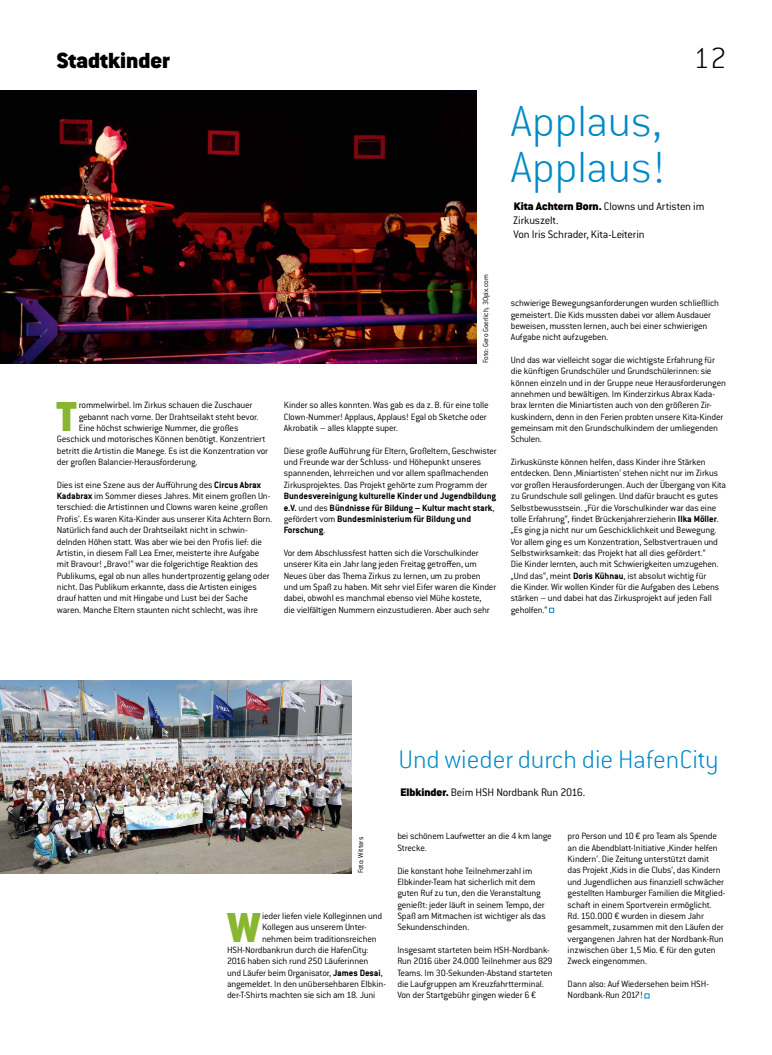
<style>
.page{position:relative;width:772px;height:1055px;background:#fff}
.page>*{position:absolute;margin:0;border:0;box-sizing:border-box;transform-origin:0 0}
.t1{font:300 expanded 48px/45.4px "Conduit For Elbkinder";color:#018ac6}
.t2{font:900 45.9px "Conduit For Elbkinder";color:#88b631}
.t3{font:300 expanded 32px "Conduit For Elbkinder";color:#000}
.t4{font:300 expanded 28px "Conduit For Elbkinder";color:#018ac6}
.t5{font:900 24px "Conduit For Elbkinder";color:#000}
.t6{font:300 12px/14px "Conduit For Elbkinder";letter-spacing:-.015em;color:#000}
.t7{font:300 10px/11.3px "Conduit For Elbkinder";letter-spacing:-.015em;color:#000}
.t8{font:700 10px/11.3px "Conduit For Elbkinder";color:#000}
.t9{font:300 8px "Conduit For Elbkinder";letter-spacing:-.015em;color:#000}
.s1{font-weight:700}
.s2{font-weight:300}
.s3{font-weight:900}
</style>
<div class="page">
<img style="left:0;top:91px;width:476px;height:272px">
<svg style="left:549px;top:608px;width:4px;height:4px"></svg>
<img style="left:0;top:680px;width:351px;height:193px">
<svg style="left:644px;top:993px;width:4px;height:5px"></svg>
<h3 class="t5" style="left:57px;top:46px;width:115px">Stadtkinder</h3>
<h3 class="t3" style="left:693px;top:41px;width:34px">12</h3>
<p class="t9" style="left:481px;top:363px;width:90px;rotate:-90deg">Foto: Gero Goerlich, 30pix.com</p>
<h2 class="t2" style="left:57px;top:388px;width:22px">T</h2>
<p class="t7" style="left:79px;top:400px;width:175px">rommelwirbel. Im Zirkus schauen die Zuschauer</p>
<p class="t7" style="left:79px;top:411px;width:181px">gebannt nach vorne. Der Drahtseilakt steht bevor.</p>
<p class="t7" style="left:79px;top:422px;width:161px">Eine höchst schwierige Nummer, die großes</p>
<p class="t7" style="left:57px;top:434px;width:210px">Geschick und motorisches Können benötigt. Konzentriert</p>
<p class="t7" style="left:57px;top:445px;width:213px">betritt die Artistin die Manege. Es ist die Konzentration vor</p>
<p class="t7" style="left:57px;top:456px;width:142px">der großen Balancier-Herausforderung.</p>
<p class="t7" style="left:57px;top:479px;width:217px">Dies ist eine Szene aus der Aufführung des <span class="s1">Circus Abrax Kadabrax</span> im Sommer dieses Jahres. Mit einem großen Un&shy;terschied: die Artistinnen und Clowns waren keine ‚großen Profis‘. Es waren Kita-Kinder aus unserer Kita Achtern Born.<br>Natürlich fand auch der Drahtseilakt nicht in schwin&shy;delnden Höhen statt. Was aber wie bei den Profis lief: die Artistin, in diesem Fall Lea Emer, meisterte ihre Aufgabe mit Bravour! „Bravo!“ war die folgerichtige Reaktion des Publikums, egal ob nun alles hundertprozentig gelang oder nicht. Das Publikum erkannte, dass die Artisten einiges drauf hatten und mit Hingabe und Lust bei der Sache waren. Manche Eltern staunten nicht schlecht, was ihre</p>
<p class="t7" style="left:283px;top:400px;width:206px">Kinder so alles konnten. Was gab es da z.B. für eine tolle<br>Clown-Nummer! Applaus, Applaus! Egal ob Sketche oder<br>Akrobatik – alles klappte super.</p>
<p class="t7" style="left:283px;top:445px;width:214px">Diese große Aufführung für Eltern, Großeltern, Geschwister und Freunde war der Schluss- und Höhepunkt unseres spannenden, lehrreichen und vor allem spaßmachenden Zirkusprojektes. Das Projekt gehörte zum Programm der</p>
<p class="t8" style="left:283px;top:490px;width:214px">Bundesvereinigung kulturelle Kinder und Jugendbildung e.V. <span class="s2">und des</span> Bündnisse für Bildung – Kultur macht stark<span class="s2">, gefördert vom</span> Bundesministerium für Bildung und Forschung<span class="s2">.</span></p>
<p class="t7" style="left:283px;top:547px;width:214px">Vor dem Abschlussfest hatten sich die Vorschulkinder unserer Kita ein Jahr lang jeden Freitag getroffen, um Neues über das Thema Zirkus zu lernen, um zu proben und um Spaß zu haben. Mit sehr viel Eifer waren die Kinder dabei, obwohl es manchmal ebenso viel Mühe kostete,<br>die vielfältigen Nummern einzustudieren. Aber auch sehr</p>
<h1 class="t1" style="left:510px;top:99px;width:157px">Applaus,<br>Applaus!</h1>
<p class="t6" style="left:513px;top:199px;width:193px"><span class="s3">Kita Achtern Born.</span> Clowns und Artisten im<br>Zirkuszelt.<br>Von Iris Schrader, Kita-Leiterin</p>
<p class="t7" style="left:510px;top:297px;width:209px">schwierige Bewegungsanforderungen wurden schließlich gemeistert. Die Kids mussten dabei vor allem Ausdauer beweisen, mussten lernen, auch bei einer schwierigen Aufgabe nicht aufzugeben.</p>
<p class="t7" style="left:510px;top:354px;width:216px">Und das war vielleicht sogar die wichtigste Erfahrung für die künftigen Grundschüler und Grundschülerinnen: sie können einzeln und in der Gruppe neue Herausforderungen annehmen und bewältigen. Im Kinderzirkus Abrax Kada&shy;brax lernten die Miniartisten auch von den größeren Zir&shy;kuskindern, denn in den Ferien probten unsere Kita-Kinder gemeinsam mit den Grundschulkindern der umliegenden Schulen.</p>
<p class="t7" style="left:510px;top:456px;width:217px">Zirkuskünste können helfen, dass Kinder ihre Stärken entdecken. Denn ‚Miniartisten‘ stehen nicht nur im Zirkus vor großen Herausforderungen. Auch der Übergang von Kita zu Grundschule soll gelingen. Und dafür braucht es gutes Selbstbewusstsein. „Für die Vorschulkinder war das eine tolle Erfahrung“, findet Brückenjahrerzieherin <span class="s1">Ilka Möller</span>. „Es ging ja nicht nur um Geschicklichkeit und Bewegung.<br>Vor allem ging es um Konzentration, Selbstvertrauen und Selbstwirksamkeit: das Projekt hat all dies gefördert.“<br>Die Kinder lernten, auch mit Schwierigkeiten umzugehen. „Und das“, meint <span class="s1">Doris Kühnau</span>, ist absolut wichtig für<br>die Kinder. Wir wollen Kinder für die Aufgaben des Lebens stärken – und dabei hat das Zirkusprojekt auf jeden Fall geholfen.“</p>
<h3 class="t4" style="left:398px;top:744px;width:322px">Und wieder durch die HafenCity</h3>
<p class="t6" style="left:400px;top:785px;width:186px"><span class="s3">Elbkinder.</span> Beim HSH Nordbank Run 2016.</p>
<p class="t9" style="left:356px;top:873px;width:38px;rotate:-90deg">Foto: Witters</p>
<p class="t7" style="left:567px;top:830px;width:159px">pro Person und 10 € pro Team als Spende an die Abendblatt-Initiative ‚Kinder helfen Kindern‘. Die Zeitung unterstützt damit<br>das Projekt ‚Kids in die Clubs‘, das Kindern und Jugendlichen aus finanziell schwächer gestellten Hamburger Familien die Mitglied&shy;schaft in einem Sportverein ermöglicht.<br>Rd. 150.000 € wurden in diesem Jahr gesammelt, zusammen mit den Läufen der vergangenen Jahren hat der Nordbank-Run inzwischen über 1,5 Mio. € für den guten Zweck eingenommen.</p>
<p class="t7" style="left:567px;top:978px;width:143px">Dann also: Auf Wiedersehen beim HSH-<br>Nordbank-Run 2017!</p>
<p class="t7" style="left:397px;top:830px;width:156px">bei schönem Laufwetter an die 4 km lange<br>Strecke.</p>
<p class="t7" style="left:397px;top:864px;width:150px">Die konstant hohe Teilnehmerzahl im Elbkinder-Team hat sicherlich mit dem guten Ruf zu tun, den die Veranstaltung genießt: jeder läuft in seinem Tempo, der Spaß am Mitmachen ist wichtiger als das Sekundenschinden.</p>
<p class="t7" style="left:397px;top:944px;width:157px">Insgesamt starteten beim HSH-Nordbank-Run 2016 über 24.000 Teilnehmer aus 829<br>Teams. Im 30-Sekunden-Abstand starteten die Laufgruppen am Kreuzfahrtterminal.<br>Von der Startgebühr gingen wieder 6 €</p>
<h2 class="t2" style="left:227px;top:898px;width:34px">W</h2>
<p class="t7" style="left:262px;top:910px;width:121px">ieder liefen viele Kolleginnen und</p>
<p class="t7" style="left:262px;top:921px;width:106px">Kollegen aus unserem Unter-</p>
<p class="t7" style="left:262px;top:932px;width:116px">nehmen beim traditionsreichen</p>
<p class="t7" style="left:227px;top:944px;width:143px">HSH-Nordbankrun durch die HafenCity:</p>
<p class="t7" style="left:227px;top:955px;width:143px">2016 haben sich rund 250 Läuferinnen</p>
<p class="t7" style="left:227px;top:966px;width:157px">und Läufer beim Organisator, <span class="s1">James Desai</span>,</p>
<p class="t7" style="left:227px;top:978px;width:160px">angemeldet. In den unübersehbaren Elbkin-</p>
<p class="t7" style="left:227px;top:989px;width:150px">der-T-Shirts machten sie sich am 18. Juni</p>
</div>
